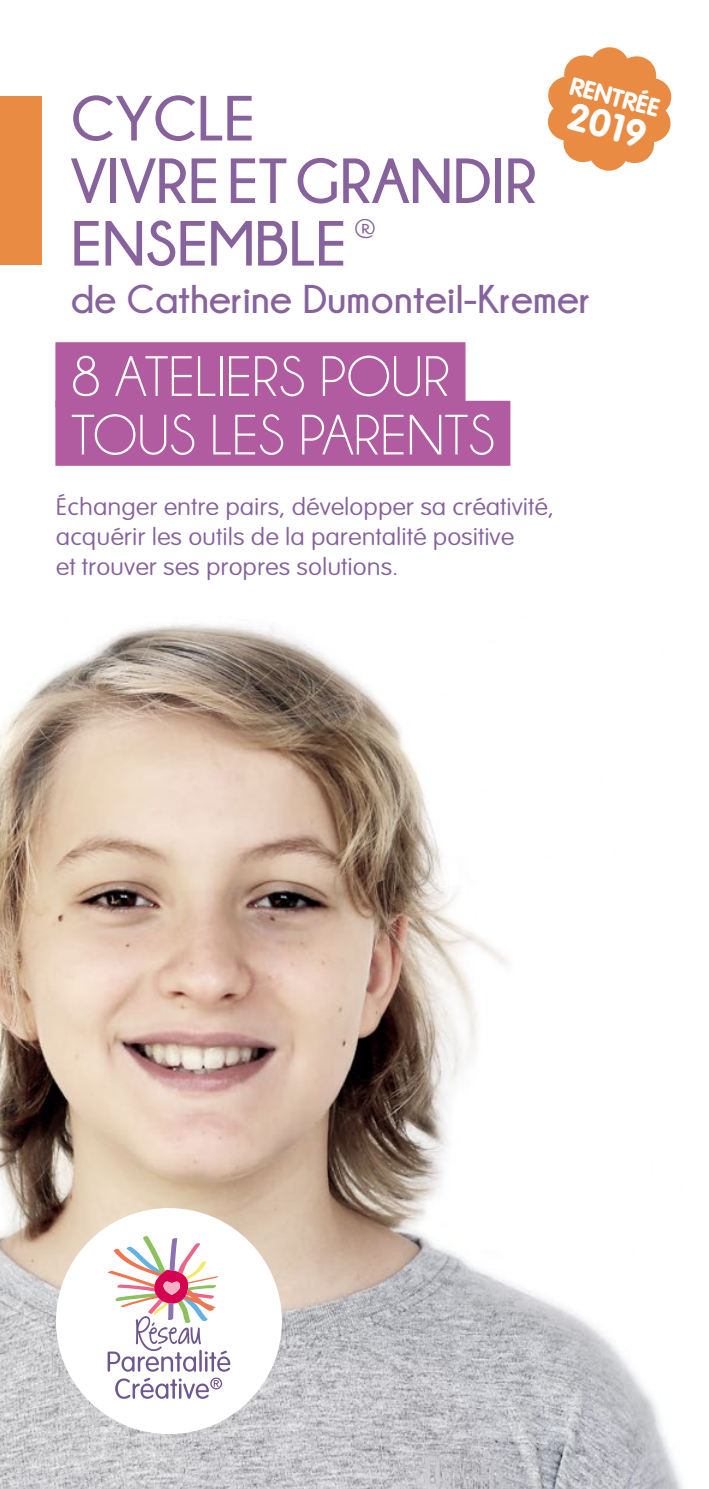
<style>
.page{position:relative;width:709px;height:1489px;background:#fff}
.page>*{position:absolute;margin:0;border:0;box-sizing:border-box;transform-origin:0 0}
.t1{font:700 63.5px/62.5px "Champagne&Limousines";color:#87629d}
.t2{font:57.5px/58.5px "Champagne&Limousines";color:#fff}
.t3{font:700 40px "Champagne&Limousines";letter-spacing:.01em;color:#87629d}
.t4{font:700 38px "VAG Rounded";color:#fff}
.t5{font:700 25px "VAG Rounded";color:#fff}
.t6{font:100 23.5px/30px "VAG Rounded";color:#87629d;scale:1.1 1}
</style>
<div class="page">
<img style="left:0;top:624px;width:683px;height:864px">
<div style="left:55px;top:342px;width:410px;height:65px;background:#b15ca0"></div>
<div style="left:55px;top:401px;width:455px;height:65px;background:#b15ca0"></div>
<div style="left:0;top:96px;width:41px;height:169px;background:#e98b43"></div>
<div style="left:56px;top:1207px;width:226px;height:226px;background:#fff;border-radius:50%"></div>
<svg style="left:115px;top:1377px;width:107px;height:21px"></svg>
<svg style="left:107px;top:1236px;width:123px;height:135px"></svg>
<svg style="left:548px;top:47px;width:124px;height:124px"></svg>
<p class="t5" style="left:574px;top:71px;width:93px;rotate:15deg">rentrée</p>
<h1 class="t1" style="left:71px;top:87px;width:467px">CYCLE<br>VIVRE ETGRANDIR<br>ENSEMBLE <sup>®</sup></h1>
<h3 class="t3" style="left:71px;top:277px;width:521px">DE CATHERINE DUMONTEIL-KREMER</h3>
<h3 class="t4" style="left:574px;top:93px;width:81px;rotate:15deg">2019</h3>
<h2 class="t2" style="left:71px;top:348px;width:425px">8 ATELIERS POUR<br>TOUS LES PARENTS</h2>
<p class="t6" style="left:56px;top:492px;width:454px">échanger entre pairs, développer sa créativité, acquérir les outils de la parentalité positive<br>et trouver ses propres solutions.</p>
</div>
